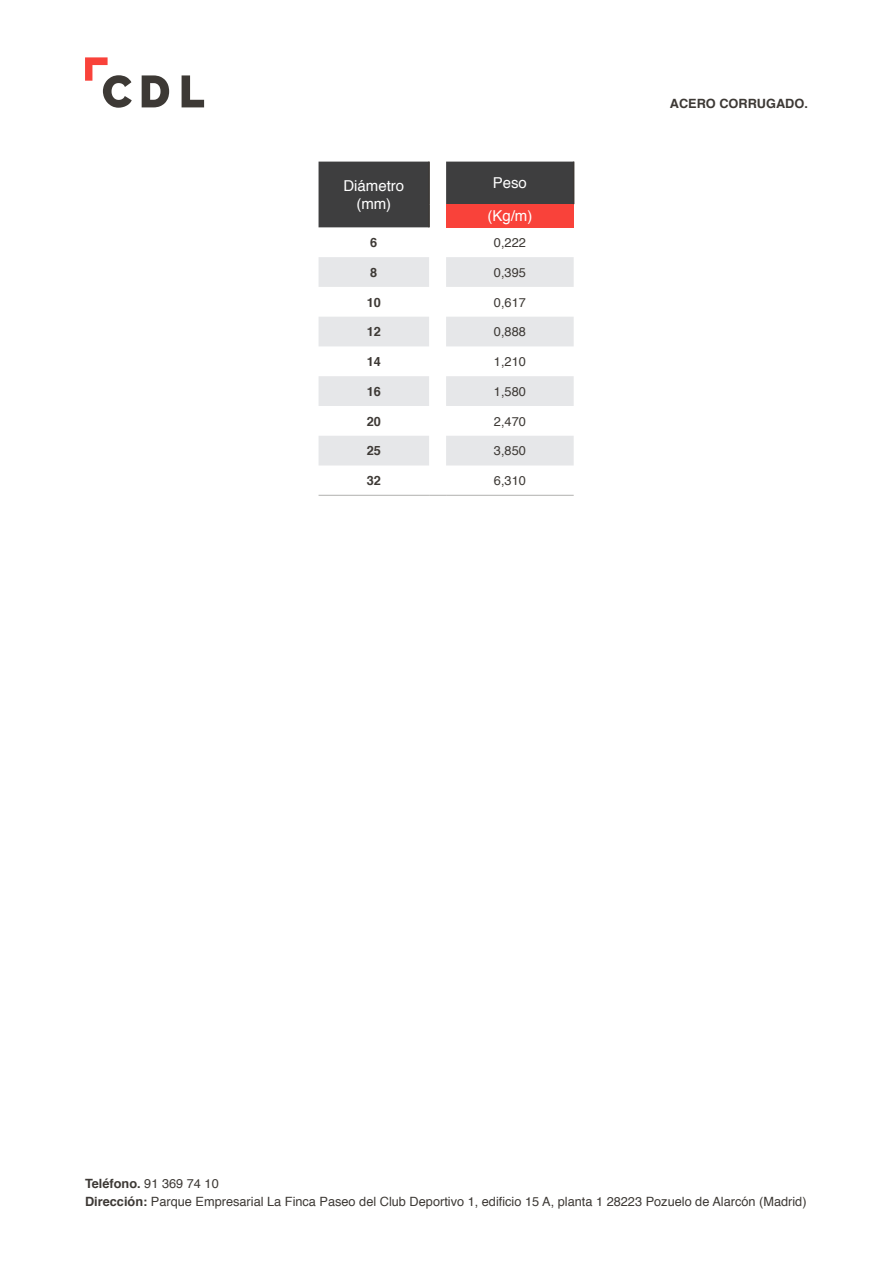
<style>
.page{position:relative;width:893px;height:1263px;background:#fff}
.page>*{position:absolute;margin:0;border:0;box-sizing:border-box;transform-origin:0 0}
.P-BASE__BLANCO{font:15px "Helvetica";color:#fff}
.P-BASE__Oscuro__-Lig{font:12.75px/18px "Helvetica";color:#3d3935}
.P-BASE__Oscuro{font:700 12.75px "Helvetica";color:#3d3935}
.s1{font-weight:700}
</style>
<div class="page">
<svg style="left:142px;top:75px;width:27px;height:32px"></svg>
<svg style="left:182px;top:75px;width:22px;height:32px"></svg>
<svg style="left:85px;top:57px;width:47px;height:51px"></svg>
<svg style="left:319px;top:162px;width:254px;height:65px;background:#4c4c4d"></svg>
<div style="left:446px;top:204px;width:128px;height:23px;background:#f9423a"></div>
<svg style="left:319px;top:257px;width:255px;height:208px;fill:#e6e7e9"></svg>
<hr style="left:319px;top:495px;width:110px;height:1px;background:#b1b0ae">
<hr style="left:446px;top:495px;width:128px;height:1px;background:#b1b0ae">
<svg style="left:429px;top:495px;width:17px;height:1px"></svg>
<hr style="left:428px;top:162px;width:2px;height:42px;background:#3d3935">
<hr style="left:428px;top:204px;width:2px;height:23px;background:#3d3935">
<hr style="left:573px;top:162px;width:1px;height:42px;background:#3d3935">
<p class="P-BASE__BLANCO" style="left:343px;top:174px;width:62px">Diámetro</p>
<p class="P-BASE__BLANCO" style="left:356px;top:192px;width:36px">(mm)</p>
<p class="P-BASE__BLANCO" style="left:493px;top:172px;width:36px">Peso</p>
<p class="P-BASE__BLANCO" style="left:487px;top:205px;width:47px">(Kg/m)</p>
<p class="P-BASE__Oscuro" style="left:370px;top:232px;width:9px">6</p>
<p class="P-BASE__Oscuro__-Lig" style="left:494px;top:234px;width:33px">0,222</p>
<p class="P-BASE__Oscuro" style="left:370px;top:262px;width:9px">8</p>
<p class="P-BASE__Oscuro__-Lig" style="left:494px;top:264px;width:33px">0,395</p>
<p class="P-BASE__Oscuro" style="left:367px;top:292px;width:16px">10</p>
<p class="P-BASE__Oscuro__-Lig" style="left:494px;top:293px;width:33px">0,617</p>
<p class="P-BASE__Oscuro" style="left:367px;top:322px;width:16px">12</p>
<p class="P-BASE__Oscuro__-Lig" style="left:494px;top:323px;width:33px">0,888</p>
<p class="P-BASE__Oscuro" style="left:367px;top:351px;width:16px">14</p>
<p class="P-BASE__Oscuro__-Lig" style="left:494px;top:353px;width:33px">1,210</p>
<p class="P-BASE__Oscuro" style="left:367px;top:381px;width:16px">16</p>
<p class="P-BASE__Oscuro__-Lig" style="left:494px;top:383px;width:33px">1,580</p>
<p class="P-BASE__Oscuro" style="left:367px;top:411px;width:16px">20</p>
<p class="P-BASE__Oscuro__-Lig" style="left:494px;top:413px;width:33px">2,470</p>
<p class="P-BASE__Oscuro" style="left:367px;top:441px;width:16px">25</p>
<p class="P-BASE__Oscuro__-Lig" style="left:494px;top:442px;width:33px">3,850</p>
<p class="P-BASE__Oscuro" style="left:367px;top:470px;width:16px">32</p>
<p class="P-BASE__Oscuro__-Lig" style="left:494px;top:472px;width:33px">6,310</p>
<p class="P-BASE__Oscuro" style="left:670px;top:93px;width:140px">ACERO CORRUGADO.</p>
<p class="P-BASE__Oscuro__-Lig" style="left:85px;top:1174px;width:723px"><span class="s1">Teléfono.</span> 91 369 74 10<br><span class="s1">Dirección:</span> Parque Empresarial La Finca Paseo del Club Deportivo 1, edificio 15 A, planta 1 28223 Pozuelo de Alarcón (Madrid)</p>
</div>
